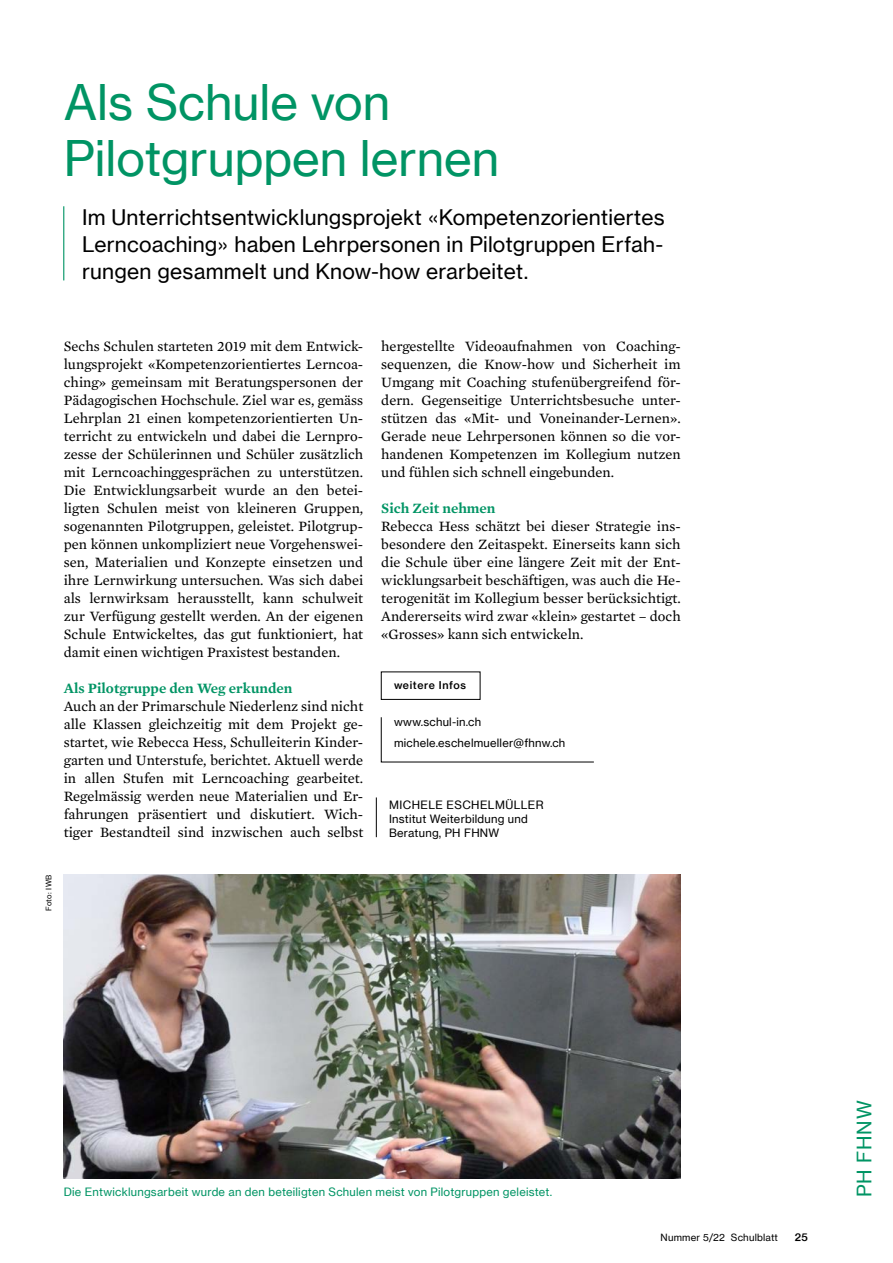
<style>
.page{position:relative;width:893px;height:1263px;background:#fff}
.page>*{position:absolute;margin:0;border:0;box-sizing:border-box;transform-origin:0 0}
.t1{font:48px/55.5px "N Haas Grotesk TX Pro 55 Rg";color:#009464}
.t2{font:21px/27px "N Haas Grotesk TX Pro 55 Rg";letter-spacing:.01em;color:#000;text-align:justify}
.t3{font:19.5px "N Haas Grotesk TX Pro 55 Rg";letter-spacing:.04em;color:#009464}
.t4{font:14.55px/18px "Mercury Text G2";color:#000;text-align:justify}
.t5{font:600 14.55px "Mercury Text G2";color:#009464}
.t6{font:11.25px/13.8px "N Haas Grotesk TX Pro 55 Rg";letter-spacing:.02em;color:#000}
.t7{font:11.25px "N Haas Grotesk TX Pro 55 Rg";letter-spacing:.02em;color:#009464}
.t8{font:10.5px "N Haas Grotesk TX Pro 65 Md";letter-spacing:.06em;color:#000}
.t9{font:9.75px "N Haas Grotesk TX Pro 55 Rg";letter-spacing:.02em;color:#000}
.t10{font:7.5px "N Haas Grotesk TX Pro 55 Rg";letter-spacing:.045em;color:#000}
</style>
<div class="page">
<hr style="left:63px;top:206px;width:1px;height:74px;background:#009464">
<img style="left:64px;top:874px;width:617px;height:305px">
<hr style="left:376px;top:797px;width:1px;height:40px;background:#000">
<div style="left:381px;top:671px;width:99px;height:29px;border:1px solid #000"></div>
<svg style="left:380px;top:717px;width:214px;height:46px"></svg>
<h1 class="t1" style="left:64px;top:75px;width:437px">Als Schule von<br>Pilotgruppen lernen</h1>
<h2 class="t2" style="left:82px;top:204px;width:584px">Im Unterrichtsentwicklungsprojekt «Kompetenzorientiertes Lerncoaching» haben Lehrpersonen in Pilotgruppen Erfah&shy;rungen gesammelt und Know-how erarbeitet.</h2>
<p class="t4" style="left:64px;top:337px;width:301px">Sechs Schulen starteten 2019 mit dem Entwick&shy;lungsprojekt «Kompetenzorientiertes Lerncoa&shy;ching» gemeinsam mit Beratungspersonen der Pädagogischen Hochschule. Ziel war es, gemäss Lehrplan 21 einen kompetenzorientierten Un&shy;terricht zu entwickeln und dabei die Lernpro&shy;zesse der Schülerinnen und Schüler zusätzlich mit Lerncoachinggesprächen zu unterstützen.<br>Die Entwicklungsarbeit wurde an den betei&shy;ligten Schulen meist von kleineren Gruppen, sogenannten Pilotgruppen, geleistet. Pilotgrup&shy;pen können unkompliziert neue Vorgehenswei&shy;sen, Materialien und Konzepte einsetzen und ihre Lernwirkung untersuchen. Was sich dabei als lernwirksam herausstellt, kann schulweit zur Verfügung gestellt werden. An der eigenen Schule Entwickeltes, das gut funktioniert, hat damit einen wichtigen Praxistest bestanden.</p>
<p class="t5" style="left:64px;top:679px;width:230px">Als Pilotgruppe den Weg erkunden</p>
<p class="t4" style="left:64px;top:697px;width:301px">Auch an der Primarschule Niederlenz sind nicht alle Klassen gleichzeitig mit dem Projekt ge&shy;startet, wie Rebecca Hess, Schulleiterin Kinder&shy;garten und Unterstufe, berichtet. Aktuell werde in allen Stufen mit Lerncoaching gearbeitet.<br>Regelmässig werden neue Materialien und Er&shy;fahrungen präsentiert und diskutiert. Wich&shy;tiger Bestandteil sind inzwischen auch selbst</p>
<p class="t10" style="left:44px;top:911px;width:38px;rotate:-90deg">Foto: IWB</p>
<p class="t4" style="left:381px;top:337px;width:301px">hergestellte Videoaufnahmen von Coaching&shy;sequenzen, die Know-how und Sicherheit im Umgang mit Coaching stufenübergreifend för&shy;dern. Gegenseitige Unterrichtsbesuche unter&shy;stützen das «Mit- und Voneinander-Lernen».<br>Gerade neue Lehrpersonen können so die vor&shy;handenen Kompetenzen im Kollegium nutzen und fühlen sich schnell eingebunden.</p>
<p class="t5" style="left:381px;top:499px;width:116px">Sich Zeit nehmen</p>
<p class="t4" style="left:381px;top:517px;width:301px">Rebecca Hess schätzt bei dieser Strategie ins&shy;besondere den Zeitaspekt. Einerseits kann sich die Schule über eine längere Zeit mit der Ent&shy;wicklungsarbeit beschäftigen, was auch die He&shy;terogenität im Kollegium besser berücksichtigt.<br>Andererseits wird zwar «klein» gestartet – doch «Grosses» kann sich entwickeln.</p>
<p class="t8" style="left:394px;top:678px;width:74px">weitere Infos</p>
<p class="t6" style="left:394px;top:711px;width:173px;line-height:20.7px">www.schul-in.ch michele.eschelmueller@fhnw.ch</p>
<p class="t6" style="left:389px;top:798px;width:156px">MICHELE ESCHELMÜLLER<br>Institut Weiterbildung und<br>Beratung, PH FHNW</p>
<p class="t7" style="left:64px;top:1185px;width:490px">Die Entwicklungsarbeit wurde an den beteiligten Schulen meist von Pilotgruppen geleistet.</p>
<p class="t9" style="left:661px;top:1231px;width:119px">Nummer 5/22 Schulblatt</p>
<p class="t8" style="left:795px;top:1230px;width:14px">25</p>
<h3 class="t3" style="left:852px;top:1197px;width:98px;rotate:-90deg">PH FHNW</h3>
</div>
